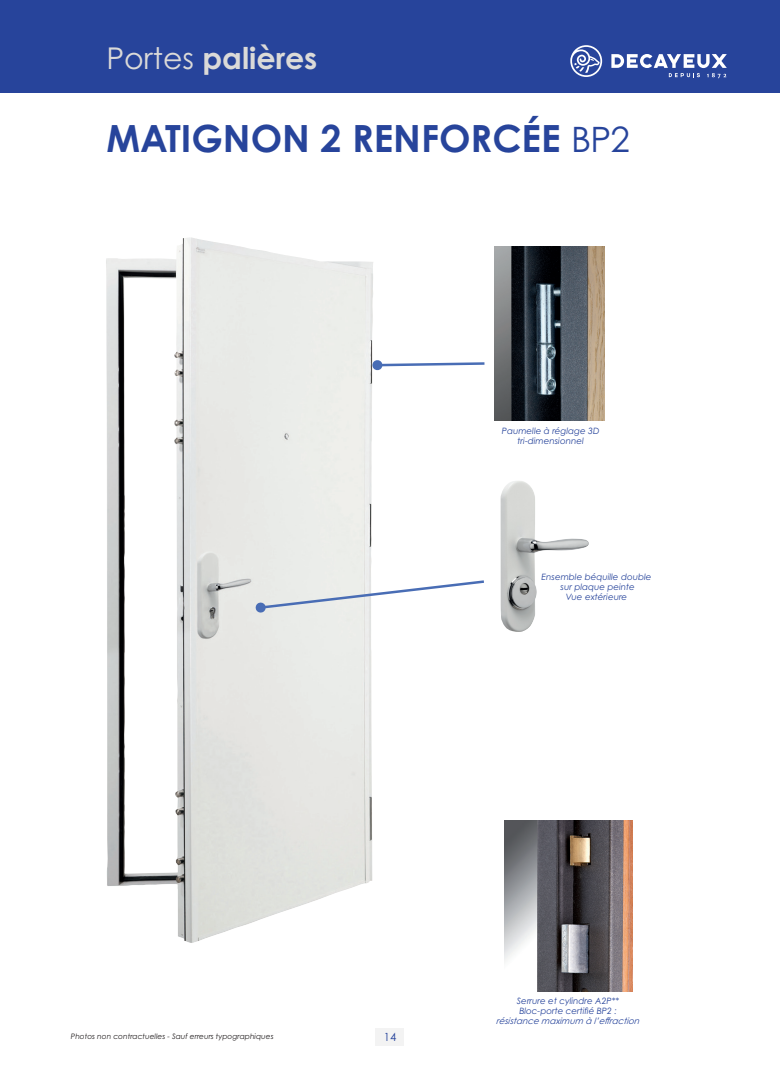
<style>
.page{position:relative;width:780px;height:1088px;background:#fff}
.page>*{position:absolute;margin:0;border:0;box-sizing:border-box;transform-origin:0 0}
.t1{font:700 37.5px "Century Gothic Pro";color:#27449b}
.t2{font:700 30px "Century Gothic Pro";color:#dbdad8}
.t3{font:11.25px "Century Gothic Pro";color:#27449b}
.t4{font:italic 8.75px/10px "Century Gothic Pro";color:#27449b;text-align:center}
.t5{font:italic 7.5px "Century Gothic Pro";color:#231f20}
.s1{font-weight:400}
.s2{font-weight:400;font-size:35px}
</style>
<div class="page">
<div style="left:0;top:0;width:780px;height:92px;background:#27449b"></div>
<svg style="left:570px;top:45px;width:32px;height:32px"></svg>
<svg style="left:611px;top:54px;width:115px;height:24px"></svg>
<div style="left:376px;top:1028px;width:28px;height:17px;background:#f3f3f3"></div>
<img style="left:106px;top:237px;width:267px;height:706px">
<svg style="left:255px;top:579px;width:229px;height:34px"></svg>
<svg style="left:372px;top:360px;width:113px;height:11px"></svg>
<img style="left:504px;top:821px;width:128px;height:170px">
<img style="left:494px;top:247px;width:110px;height:174px">
<img style="left:500px;top:481px;width:89px;height:151px">
<h2 class="t2" style="left:106px;top:39px;width:213px"><span class="s1">Portes</span> palières</h2>
<h1 class="t1" style="left:106px;top:115px;width:525px">MATIGNON 2 RENFORCÉE <span class="s2">BP2</span></h1>
<p class="t4" style="left:502px;top:425px;width:99px">Paumelle à réglage 3D tri-dimensionnel</p>
<p class="t4" style="left:541px;top:572px;width:111px">Ensemble béquille double sur plaque peinte<br>Vue extérieure</p>
<p class="t5" style="left:71px;top:1031px;width:204px">Photos non contractuelles - Sauf erreurs typographiques</p>
<p class="t3" style="left:384px;top:1030px;width:14px">14</p>
<p class="t4" style="left:496px;top:996px;width:146px">Serrure et cylindre A2P**<br>Bloc-porte certifié BP2 :<br>résistance maximum à l’effraction</p>
</div>
